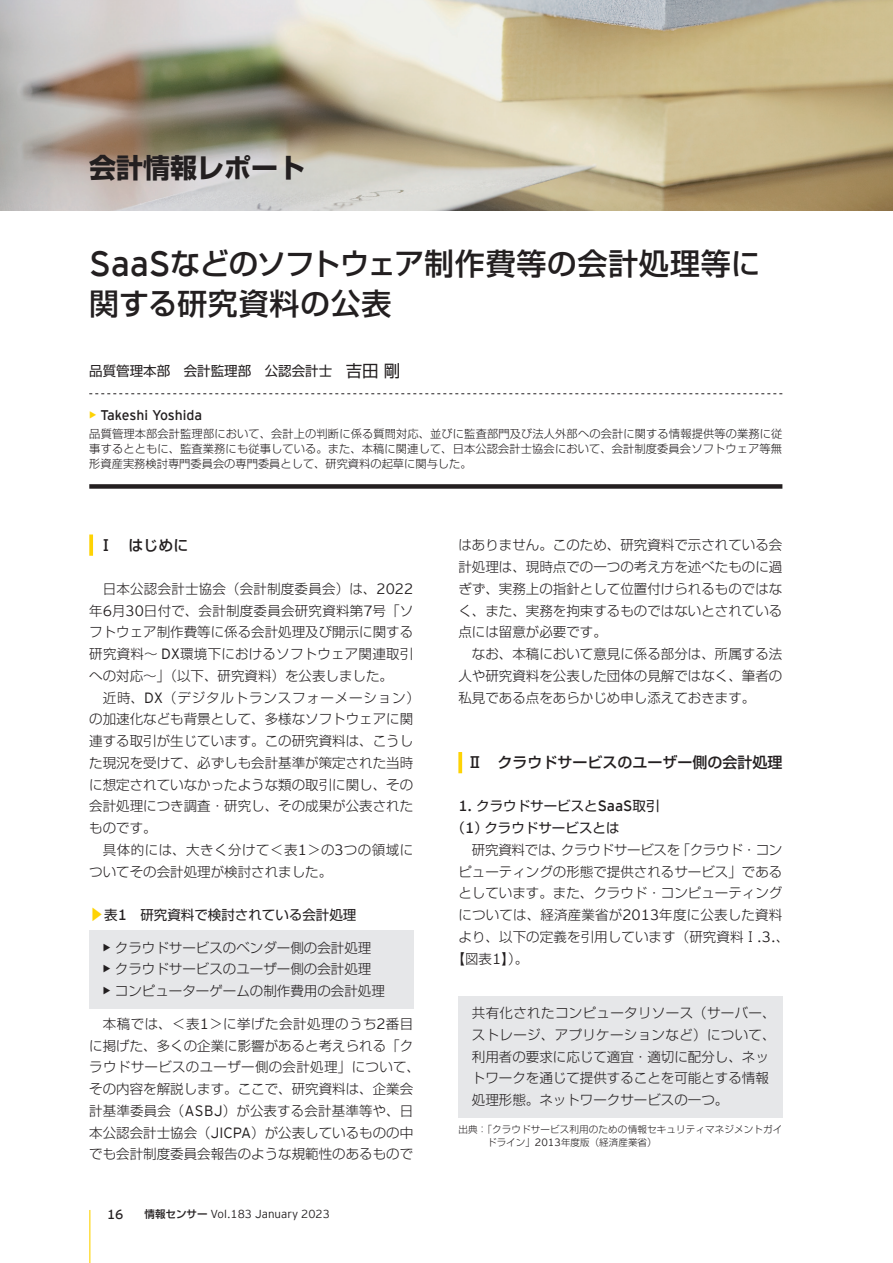
<style>
.page{position:relative;width:893px;height:1263px;background:#fff}
.page>*{position:absolute;margin:0;border:0;box-sizing:border-box;transform-origin:0 0}
.t1{font:500 30px/39.9px "Shin Go Pro";letter-spacing:.015em;color:#231f20}
.t2{font:700 27px "Shin Go Pro";color:#231f20}
.t3{font:500 15px "Shin Go Pro";color:#231f20}
.t4{font:13.95px "EY Interstate";color:#231f20}
.t5{font:300 13.5px/21.8px "Shin Go Pro";color:#231f20;text-align:justify}
.t6{font:13.5px/21.8px "Shin Go Pro";color:#231f20}
.t7{font:300 13.5px "Shin Go Pro";letter-spacing:-.02em;color:#231f20}
.t8{font:300 11.55px "EY Interstate";color:#231f20}
.t9{font:300 11.25px/15px "Shin Go Pro";color:#231f20;text-align:justify}
.t10{font:300 9.6px/12.8px "Shin Go Pro";letter-spacing:.01em;color:#231f20}
.s1{font-family:"EY Interstate";font-weight:400;font-size:35.1px}
.s2{font-size:16.5px}
.s3{font-weight:700;color:#fed304}
.s4{font-family:"EY Interstate";font-size:14.85px}
.s5{font-size:14.85px;color:#fed304}
.s6{font-family:"EY Interstate";font-weight:300;font-size:14.85px}
.s7{font-family:"EY Interstate";font-weight:700;font-size:14.85px}
.s8{font-size:13.2px}
.s9{font-family:"Shin Go Pro";font-size:10.5px}
.s10{font-family:"Shin Go Pro";font-weight:500;font-size:10.5px}
.s11{font-family:"EY Interstate";font-size:10.5px}
</style>
<div class="page">
<img style="left:0;top:0;width:893px;height:210px">
<svg style="left:89px;top:534px;width:4px;height:22px"></svg>
<svg style="left:458px;top:752px;width:4px;height:21px"></svg>
<svg style="left:89px;top:393px;width:693px;height:1px"></svg>
<div style="left:89px;top:484px;width:693px;height:5px;background:#231f20"></div>
<div style="left:89px;top:930px;width:324px;height:79px;background:#e6e7e9"></div>
<div style="left:458px;top:995px;width:324px;height:122px;background:#e6e7e9"></div>
<hr style="left:89px;top:1210px;width:1px;height:53px;background:#fed304">
<h2 class="t2" style="left:89px;top:146px;width:218px">会計情報レポート</h2>
<h1 class="t1" style="left:89px;top:240px;width:673px"><span class="s1">SaaS</span>などのソフトウェア制作費等の会計処理等に関する研究資料の公表</h1>
<p class="t6" style="left:89px;top:358px;width:312px">品質管理本部　会計監理部　公認会計士　<span class="s2">吉田剛</span></p>
<p class="t4" style="left:89px;top:407px;width:115px"><span class="s3">•</span> Takeshi Yoshida</p>
<p class="t9" style="left:89px;top:425px;width:695px">品質管理本部会計監理部において、会計上の判断に係る質問対応、並びに監査部門及び法人外部への会計に関する情報提供等の業務に従事するとともに、監査業務にも従事している。また、本稿に関連して、日本公認会計士協会において、会計制度委員会ソフトウェア等無形資産実務検討専門委員会の専門委員として、研究資料の起草に関与した。</p>
<p class="t3" style="left:98px;top:533px;width:91px">Ⅰ　はじめに</p>
<p class="t5" style="left:89px;top:576px;width:326px;text-indent:14px">日本公認会計士協会（会計制度委員会）は、<span class="s4">2022</span>年<span class="s4">6</span>月<span class="s4">30</span>日付で、会計制度委員会研究資料第<span class="s4">7</span>号「ソフトウェア制作費等に係る会計処理及び開示に関する研究資料～ <span class="s4">DX</span>環境下におけるソフトウェア関連取引への対応～」（以下、研究資料）を公表しました。</p>
<p class="t5" style="left:89px;top:685px;width:332px;text-align:left;text-indent:13px">近時、<span class="s4">DX</span>（デジタルトランスフォーメーション）の加速化なども背景として、多様なソフトウェアに関連する取引が生じています。この研究資料は、こうした現況を受けて、必ずしも会計基準が策定された当時に想定されていなかったような類の取引に関し、その会計処理につき調査・研究し、その成果が公表されたものです。</p>
<p class="t5" style="left:89px;top:837px;width:325px;text-indent:13px">具体的には、大きく分けて＜表<span class="s4">1</span>＞の<span class="s4">3</span>つの領域についてその会計処理が検討されました。</p>
<p class="t6" style="left:89px;top:902px;width:269px"><span class="s5">▶</span>表<span class="s6">1</span>　研究資料で検討されている会計処理</p>
<p class="t5" style="left:103px;top:935px;width:270px"><span class="s7">•</span> クラウドサービスのベンダー側の会計処理</p>
<p class="t5" style="left:103px;top:957px;width:270px"><span class="s7">•</span> クラウドサービスのユーザー側の会計処理</p>
<p class="t5" style="left:103px;top:978px;width:284px"><span class="s7">•</span> コンピューターゲームの制作費用の会計処理</p>
<p class="t5" style="left:89px;top:1011px;width:332px;text-align:center">本稿では、＜表<span class="s4">1</span>＞に挙げた会計処理のうち<span class="s4">2</span>番目<br>に掲げた、多くの企業に影響があると考えられる「クラウドサービスのユーザー側の会計処理」について、その内容を解説します。ここで、研究資料は、企業会計基準委員会（<span class="s4">ASBJ</span>）が公表する会計基準等や、日本公認会計士協会（<span class="s4">JICPA</span>）が公表しているものの中でも会計制度委員会報告のような規範性のあるもので</p>
<p class="t8" style="left:107px;top:1208px;width:224px"><span class="s8">16</span><span class="s9">　　</span><span class="s10">情報センサー</span> Vol.183 January 2023</p>
<p class="t5" style="left:458px;top:533px;width:325px">はありません。このため、研究資料で示されている会計処理は、現時点での一つの考え方を述べたものに過ぎず、実務上の指針として位置付けられるものではなく、また、実務を拘束するものではないとされている点には留意が必要です。</p>
<p class="t5" style="left:458px;top:641px;width:325px;text-indent:14px">なお、本稿において意見に係る部分は、所属する法人や研究資料を公表した団体の見解ではなく、筆者の私見である点をあらかじめ申し添えておきます。</p>
<p class="t3" style="left:467px;top:750px;width:316px">Ⅱ　クラウドサービスのユーザー側の会計処理</p>
<p class="t6" style="left:452px;top:794px;width:209px;text-indent:7px"><span class="s6">1.</span> クラウドサービスと<span class="s6">SaaS</span>取引（<span class="s6">1</span>）クラウドサービスとは</p>
<p class="t7" style="left:472px;top:838px;width:312px">研究資料では、クラウドサービスを「クラウド・コン</p>
<p class="t5" style="left:458px;top:859px;width:325px">ピューティングの形態で提供されるサービス」である</p>
<p class="t5" style="left:458px;top:881px;width:325px">としています。また、クラウド・コンピューティング</p>
<p class="t5" style="left:458px;top:902px;width:325px">については、経済産業省が<span class="s4">2013</span>年度に公表した資料</p>
<p class="t5" style="left:458px;top:924px;width:332px">より、以下の定義を引用しています（研究資料Ⅰ<span class="s4">.3.</span>、</p>
<p class="t5" style="left:452px;top:946px;width:78px">【図表<span class="s4">1</span>】）。</p>
<p class="t5" style="left:472px;top:1000px;width:305px;text-align:left">共有化されたコンピュータリソース（サーバー、ストレージ、アプリケーションなど）について、利用者の要求に応じて適宜・適切に配分し、ネットワークを通じて提供することを可能とする情報処理形態。ネットワークサービスの一つ。</p>
<p class="t10" style="left:487px;top:1122px;width:297px;text-indent:-29px">出典：「クラウドサービス利用のための情報セキュリティマネジメントガイドライン」<span class="s11">2013</span>年度版（経済産業省）</p>
</div>
